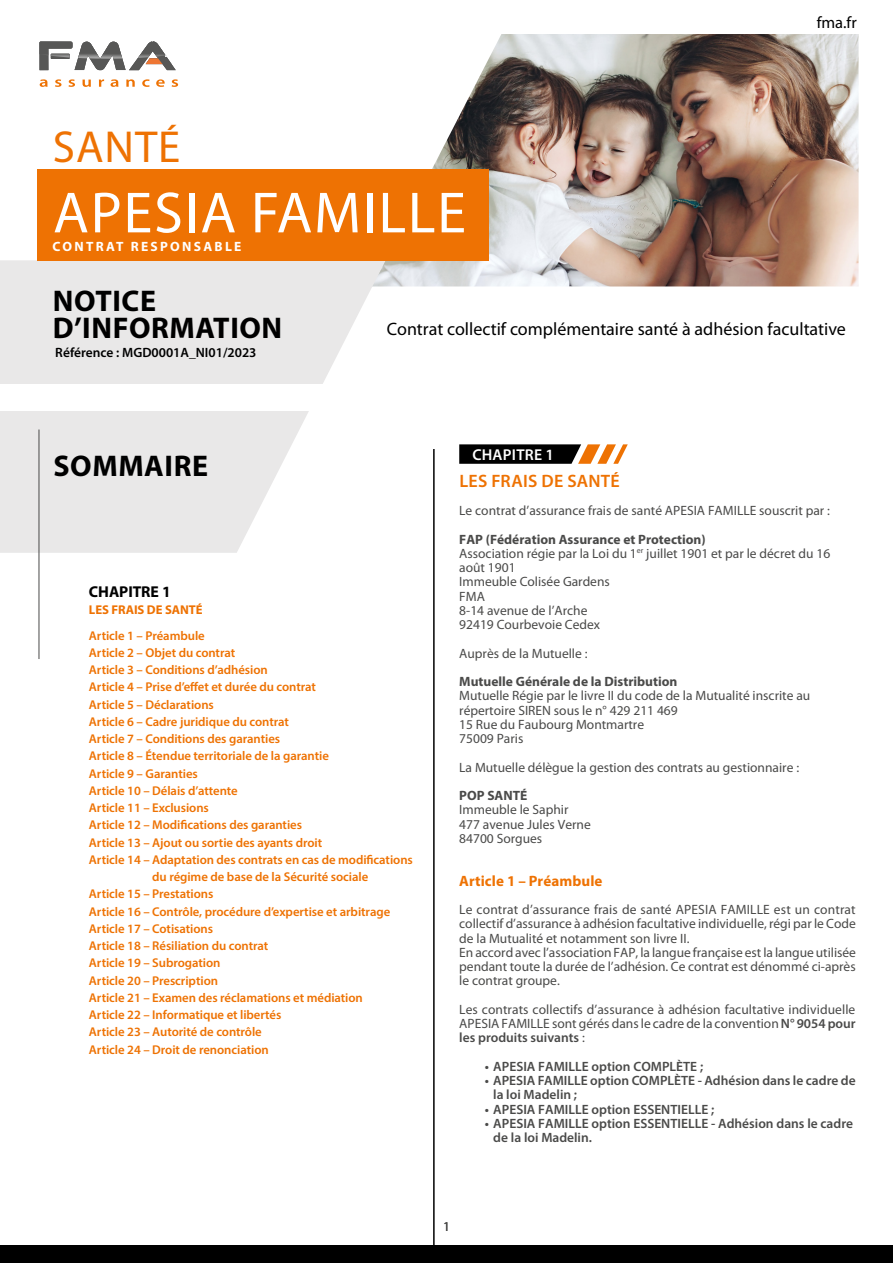
<style>
.page{position:relative;width:893px;height:1263px;background:#fff}
.page>*{position:absolute;margin:0;border:0;box-sizing:border-box;transform-origin:0 0}
.t1{font:58.5px "Myriad Pro";letter-spacing:.03em;color:#fff}
.t2{font:45px "Myriad Pro";letter-spacing:.02em;color:#ee7203}
.t3{font:700 30px/27px "Myriad Pro";letter-spacing:.02em;color:#000}
.t4{font:18px "Myriad Pro";color:#000}
.t5{font:600 18px "Myriad Pro";letter-spacing:.015em;color:#ee7203}
.t6{font:16.5px "Myriad Pro";color:#000}
.t7{font:600 15.75px "Myriad Pro";letter-spacing:.015em;color:#fff}
.t8{font:700 15.75px "Myriad Pro";letter-spacing:-.005em;color:#000}
.t9{font:700 15px "Myriad Pro";letter-spacing:.005em;color:#ee7203}
.t10{font:13.5px/14.2px "Myriad Pro";color:#4a4a49}
.t11{font:600 13.5px/14.2px "Myriad Pro";color:#4a4a49}
.t12{font:700 13.5px "Myriad Pro";color:#4a4a49}
.t13{font:600 13.5px "Myriad Pro";color:#000}
.t14{font:700 13.5px "Myriad Pro";letter-spacing:.17em;color:#fff}
.t15{font:600 12.75px "Myriad Pro";letter-spacing:-.005em;color:#ee7203}
.t16{font:700 12.75px "Myriad Pro";letter-spacing:-.005em;color:#ee7203}
.s1{font-weight:700}
.s2{font-weight:600}
</style>
<div class="page">
<div style="left:0;top:1246px;width:893px;height:17px;background:#000"></div>
<img style="left:386px;top:34px;width:473px;height:252px">
<svg style="left:0;top:260px;width:386px;height:293px;fill:#e9e8e8"></svg>
<div style="left:37px;top:169px;width:452px;height:92px;background:#ee7203"></div>
<svg style="left:40px;top:79px;width:8px;height:8px"></svg>
<svg style="left:55px;top:79px;width:7px;height:8px"></svg>
<svg style="left:68px;top:79px;width:7px;height:8px"></svg>
<svg style="left:83px;top:80px;width:8px;height:7px"></svg>
<svg style="left:99px;top:79px;width:5px;height:8px"></svg>
<svg style="left:111px;top:79px;width:7px;height:8px"></svg>
<svg style="left:126px;top:79px;width:9px;height:8px"></svg>
<svg style="left:142px;top:79px;width:8px;height:8px"></svg>
<svg style="left:156px;top:79px;width:9px;height:8px"></svg>
<svg style="left:172px;top:79px;width:6px;height:8px"></svg>
<svg style="left:39px;top:41px;width:137px;height:29px"></svg>
<img style="left:138px;top:41px;width:28px;height:17px">
<img style="left:39px;top:42px;width:33px;height:13px">
<img style="left:78px;top:42px;width:3px;height:17px">
<img style="left:81px;top:42px;width:41px;height:17px">
<img style="left:51px;top:54px;width:19px;height:3px">
<div style="left:0;top:384px;width:348px;height:27px;background:#fff"></div>
<svg style="left:459px;top:444px;width:169px;height:20px;background:#513e2d"></svg>
<hr style="left:433px;top:449px;width:2px;height:814px;background:#000">
<hr style="left:39px;top:429px;width:1px;height:230px;background:#4a4a49">
<h2 class="t2" style="left:53px;top:122px;width:129px">SANTÉ</h2>
<h1 class="t1" style="left:53px;top:181px;width:414px">APESIA FAMILLE</h1>
<p class="t14" style="left:53px;top:238px;width:190px">CONTRAT RESPONSABLE</p>
<p class="t6" style="left:817px;top:13px;width:42px">fma.fr</p>
<h3 class="t3" style="left:53px;top:287px;width:231px">NOTICE<br>D’INFORMATION</h3>
<p class="t13" style="left:55px;top:344px;width:203px">Référence : MGD0001A_NI01/2023</p>
<h3 class="t4" style="left:387px;top:320px;width:460px">Contrat collectif complémentaire santé à adhésion facultative</h3>
<h3 class="t3" style="left:54px;top:451px;width:156px">SOMMAIRE</h3>
<p class="t8" style="left:89px;top:581px;width:83px">CHAPITRE 1</p>
<p class="t16" style="left:89px;top:601px;width:115px">LES FRAIS DE SANTÉ</p>
<p class="t15" style="left:89px;top:627px;width:117px">Article 1 – Préambule</p>
<p class="t15" style="left:89px;top:644px;width:148px">Article 2 – Objet du contrat</p>
<p class="t15" style="left:89px;top:662px;width:180px">Article 3 – Conditions d’adhésion</p>
<p class="t15" style="left:89px;top:679px;width:229px">Article 4 – Prise d’effet et durée du contrat</p>
<p class="t15" style="left:89px;top:696px;width:126px">Article 5 – Déclarations</p>
<p class="t15" style="left:89px;top:713px;width:202px">Article 6 – Cadre juridique du contrat</p>
<p class="t15" style="left:89px;top:731px;width:193px">Article 7 – Conditions des garanties</p>
<p class="t15" style="left:89px;top:748px;width:241px">Article 8 – Étendue territoriale de la garantie</p>
<p class="t15" style="left:89px;top:765px;width:110px">Article 9 – Garanties</p>
<p class="t15" style="left:89px;top:782px;width:150px">Article 10 – Délais d’attente</p>
<p class="t15" style="left:89px;top:800px;width:122px">Article 11 – Exclusions</p>
<p class="t15" style="left:89px;top:817px;width:215px">Article 12 – Modifications des garanties</p>
<p class="t15" style="left:89px;top:834px;width:235px">Article 13 – Ajout ou sortie des ayants droit</p>
<p class="t15" style="left:89px;top:851px;width:325px">Article 14 – Adaptation des contrats en cas de modifications</p>
<p class="t15" style="left:152px;top:869px;width:217px">du régime de base de la Sécurité sociale</p>
<p class="t15" style="left:89px;top:886px;width:126px">Article 15 – Prestations</p>
<p class="t15" style="left:89px;top:903px;width:303px">Article 16 – Contrôle, procédure d’expertise et arbitrage</p>
<p class="t15" style="left:89px;top:920px;width:126px">Article 17 – Cotisations</p>
<p class="t15" style="left:89px;top:938px;width:181px">Article 18 – Résiliation du contrat</p>
<p class="t15" style="left:89px;top:955px;width:133px">Article 19 – Subrogation</p>
<p class="t15" style="left:89px;top:972px;width:131px">Article 20 – Prescription</p>
<p class="t15" style="left:89px;top:989px;width:275px">Article 21 – Examen des réclamations et médiation</p>
<p class="t15" style="left:89px;top:1007px;width:194px">Article 22 – Informatique et libertés</p>
<p class="t15" style="left:89px;top:1024px;width:174px">Article 23 – Autorité de contrôle</p>
<p class="t15" style="left:89px;top:1041px;width:181px">Article 24 – Droit de renonciation</p>
<p class="t7" style="left:472px;top:444px;width:83px">CHAPITRE 1</p>
<h3 class="t5" style="left:459px;top:469px;width:162px">LES FRAIS DE SANTÉ</h3>
<p class="t10" style="left:459px;top:504px;width:372px">Le contrat d’assurance frais de santé APESIA FAMILLE souscrit par :</p>
<p class="t10" style="left:459px;top:532px;width:373px"><span class="s1">FAP (Fédération Assurance et Protection)<br></span>Association régie par la Loi du 1<sup>er</sup> juillet 1901 et par le décret du 16 août 1901<br>Immeuble Colisée Gardens<br>FMA<br>8-14 avenue de l’Arche<br>92419 Courbevoie Cedex</p>
<p class="t10" style="left:459px;top:646px;width:130px">Auprès de la Mutuelle :</p>
<p class="t12" style="left:459px;top:673px;width:220px">Mutuelle Générale de la Distribution</p>
<p class="t10" style="left:459px;top:689px;width:352px">Mutuelle Régie par le livre II du code de la Mutualité inscrite au répertoire SIREN sous le n° 429 211 469<br>15 Rue du Faubourg Montmartre<br>75009 Paris</p>
<p class="t10" style="left:459px;top:760px;width:341px">La Mutuelle délègue la gestion des contrats au gestionnaire :</p>
<p class="t12" style="left:459px;top:787px;width:70px">POP SANTÉ</p>
<p class="t10" style="left:459px;top:803px;width:133px">Immeuble le Saphir<br>477 avenue Jules Verne<br>84700 Sorgues</p>
<p class="t9" style="left:459px;top:871px;width:145px">Article 1 – Préambule</p>
<p class="t10" style="left:459px;top:903px;width:398px">Le contrat d’assurance frais de santé APESIA FAMILLE est un contrat collectif d’assurance à adhésion facultative individuelle, régi par le Code de la Mutualité et notamment son livre II.<br>En accord avec l’association FAP, la langue française est la langue utilisée pendant toute la durée de l’adhésion. Ce contrat est dénommé ci-après le contrat groupe.</p>
<p class="t10" style="left:459px;top:1002px;width:398px;text-align:justify">Les contrats collectifs d’assurance à adhésion facultative individuelle APESIA FAMILLE sont gérés dans le cadre de la convention <span class="s2">N° 9054 pour les produits suivants</span> :</p>
<p class="t11" style="left:485px;top:1059px;width:220px">• APESIA FAMILLE option COMPLÈTE ;</p>
<p class="t11" style="left:493px;top:1073px;width:364px;text-indent:-9px">• APESIA FAMILLE option COMPLÈTE - Adhésion dans le cadre de la loi Madelin ;</p>
<p class="t11" style="left:485px;top:1102px;width:231px">• APESIA FAMILLE option ESSENTIELLE ;</p>
<p class="t11" style="left:493px;top:1116px;width:361px;text-indent:-9px">• APESIA FAMILLE option ESSENTIELLE - Adhésion dans le cadre de la loi Madelin.</p>
<p class="t10" style="left:443px;top:1219px;width:8px">1</p>
</div>
